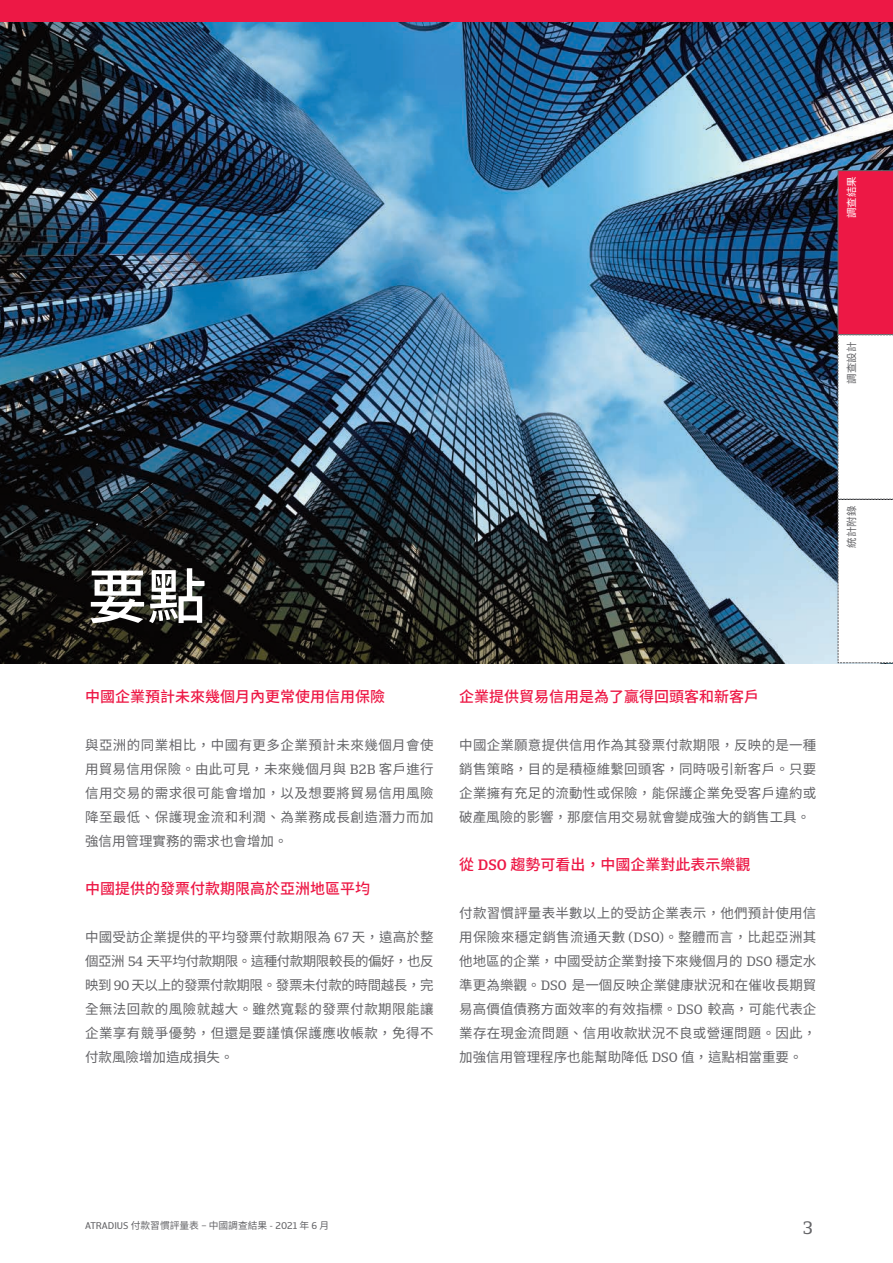
<style>
.page{position:relative;width:893px;height:1263px;background:#fff}
.page>*{position:absolute;margin:0;border:0;box-sizing:border-box;transform-origin:0 0}
.t1{font:500 59.85px "Noto Sans CJ Ktc";color:#fff}
.t2{font:18px "Catalana";color:#636366}
.t3{font:500 15px "Noto Sans CJ Ktc";color:#ed1845}
.t4{font:13.5px/24px "Noto Sans CJ Ktc";letter-spacing:.02em;color:#636366;text-align:justify}
.t5{font:10.5px "Noto Sans CJ Ktc";color:#636366}
.t6{font:10.5px "Noto Sans CJ Ktc";color:#fff}
.t7{font:9.75px "Catalana Sans";color:#636366}
.s1{font-family:"Catalana"}
.s2{font-family:"Noto Sans CJ Ktc"}
</style>
<div class="page">
<img style="left:0;top:21px;width:893px;height:642px">
<div style="left:0;top:0;width:893px;height:21px;background:#ed1845"></div>
<svg style="left:837px;top:170px;width:56px;height:493px"></svg>
<p class="t6" style="left:846px;top:218px;width:43px;rotate:-90deg">調查結果</p>
<p class="t5" style="left:846px;top:384px;width:43px;rotate:-90deg">調查設計</p>
<h1 class="t1" style="left:88px;top:563px;width:121px">要點</h1>
<p class="t3" style="left:85px;top:688px;width:302px">中國企業預計未來幾個月內更常使用信用保險</p>
<p class="t4" style="left:85px;top:733px;width:350px">與亞洲的同業相比，中國有更多企業預計未來幾個月會使用貿易信用保險。由此可見，未來幾個月與 <span class="s1">B2B</span> 客戶進行信用交易的需求很可能會增加，以及想要將貿易信用風險降至最低、保護現金流和利潤、為業務成長創造潛力而加強信用管理實務的需求也會增加。</p>
<p class="t3" style="left:85px;top:880px;width:286px">中國提供的發票付款期限高於亞洲地區平均</p>
<p class="t4" style="left:85px;top:925px;width:350px">中國受訪企業提供的平均發票付款期限為 <span class="s1">67</span> 天，遠高於整個亞洲 <span class="s1">54</span> 天平均付款期限。這種付款期限較長的偏好，也反映到 <span class="s1">90</span> 天以上的發票付款期限。發票未付款的時間越長，完全無法回款的風險就越大。雖然寬鬆的發票付款期限能讓企業享有競爭優勢，但還是要謹慎保護應收帳款，免得不付款風險增加造成損失。</p>
<p class="t3" style="left:459px;top:688px;width:301px">企業提供貿易信用是為了贏得回頭客和新客戶</p>
<p class="t4" style="left:459px;top:733px;width:359px">中國企業願意提供信用作為其發票付款期限，反映的是一種銷售策略，目的是積極維繫回頭客，同時吸引新客戶。只要企業擁有充足的流動性或保險，能保護企業免受客戶違約或破產風險的影響，那麼信用交易就會變成強大的銷售工具。</p>
<p class="t3" style="left:459px;top:856px;width:293px">從 <span class="s1">DSO</span> 趨勢可看出，中國企業對此表示樂觀</p>
<p class="t4" style="left:459px;top:901px;width:359px">付款習慣評量表半數以上的受訪企業表示，他們預計使用信用保險來穩定銷售流通天數 <span class="s1">(DSO)</span>。整體而言，比起亞洲其他地區的企業，中國受訪企業對接下來幾個月的 <span class="s1">DSO</span> 穩定水準更為樂觀。<span class="s1">DSO</span> 是一個反映企業健康狀況和在催收長期貿易高價值債務方面效率的有效指標。<span class="s1">DSO</span> 較高，可能代表企業存在現金流問題、信用收款狀況不良或營運問題。因此，加強信用管理程序也能幫助降低 <span class="s1">DSO</span> 值，這點相當重要。</p>
<p class="t5" style="left:846px;top:548px;width:43px;rotate:-90deg">統計附錄</p>
<p class="t7" style="left:85px;top:1222px;width:246px">ATRADIUS <span class="s2">付款習慣評量表</span> – <span class="s2">中國調查結果</span> - 2021 <span class="s2">年</span> 6 <span class="s2">月</span></p>
<h2 class="t2" style="left:803px;top:1221px;width:12px">3</h2>
</div>
